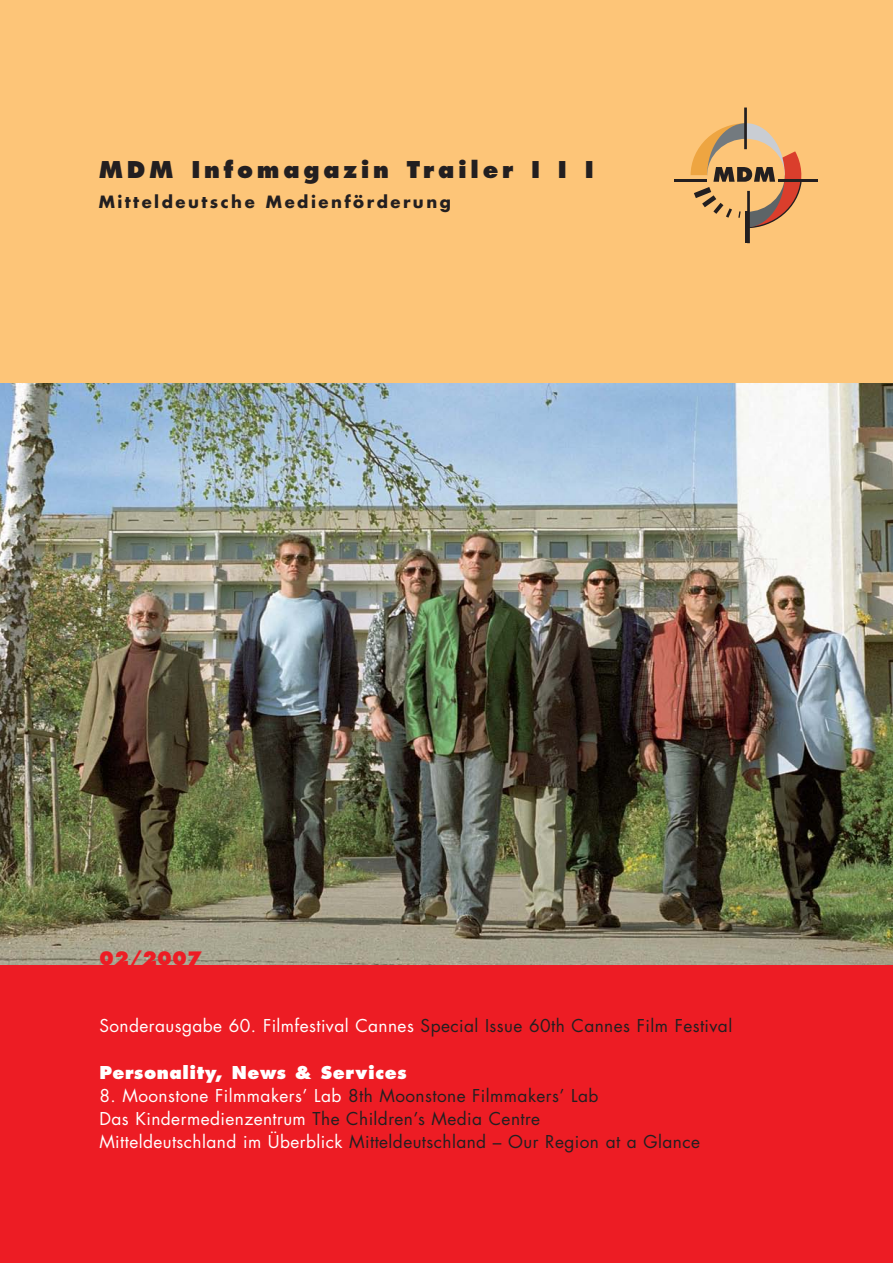
<style>
.page{position:relative;width:893px;height:1263px;background:#fff}
.page>*{position:absolute;margin:0;border:0;box-sizing:border-box;transform-origin:0 0}
.t1{font:800 22.5px "Futura LT";letter-spacing:.165em;color:#231f20}
.t2{font:800 18px "Futura LT";color:#ed1c24}
.t3{font:17.25px/23.2px "Futura LT";letter-spacing:.025em;color:#231f20}
.t4{font:17.25px "Futura LT";letter-spacing:.025em;color:#fff}
.t5{font:800 17.25px "Futura LT";letter-spacing:.035em;color:#fff}
.t6{font:700 16.5px "Futura LT";letter-spacing:.15em;color:#231f20}
.s1{color:#231f20}
.s2{color:#fff}
</style>
<div class="page">
<img style="left:0;top:383px;width:892px;height:582px">
<div style="left:0;top:0;width:892px;height:383px;background:#fdc578"></div>
<div style="left:0;top:965px;width:892px;height:298px;background:#ed1c24"></div>
<hr style="left:744px;top:108px;width:2px;height:41px;background:#231f20">
<hr style="left:674px;top:179px;width:32px;height:2px;background:#231f20">
<hr style="left:778px;top:179px;width:40px;height:2px;background:#231f20">
<hr style="left:747px;top:191px;width:2px;height:52px;background:#231f20">
<hr style="left:745px;top:212px;width:3px;height:31px;background:#231f20">
<svg style="left:687px;top:123px;width:122px;height:106px"></svg>
<h1 class="t1" style="left:99px;top:162px;width:496px">MDM Infomagazin Trailer I I I</h1>
<p class="t6" style="left:99px;top:194px;width:354px">Mitteldeutsche Medienförderung</p>
<p class="t2" style="left:99px;top:952px;width:104px">02/2007</p>
<p class="t4" style="left:99px;top:1016px;width:634px">Sonderausgabe 60. Filmfestival Cannes <span class="s1">Special Issue 60th Cannes Film Festival</span></p>
<p class="t5" style="left:99px;top:1066px;width:309px">Personality, News &amp; Services</p>
<p class="t3" style="left:99px;top:1084px;width:602px"><span class="s2">8. Moonstone Filmmakers’ Lab</span> 8th Moonstone Filmmakers’ Lab<br><span class="s2">Das Kindermedienzentrum</span> The Children’s Media Centre<br><span class="s2">Mitteldeutschland im Überblick</span> Mitteldeutschland – Our Region at a Glance</p>
</div>
